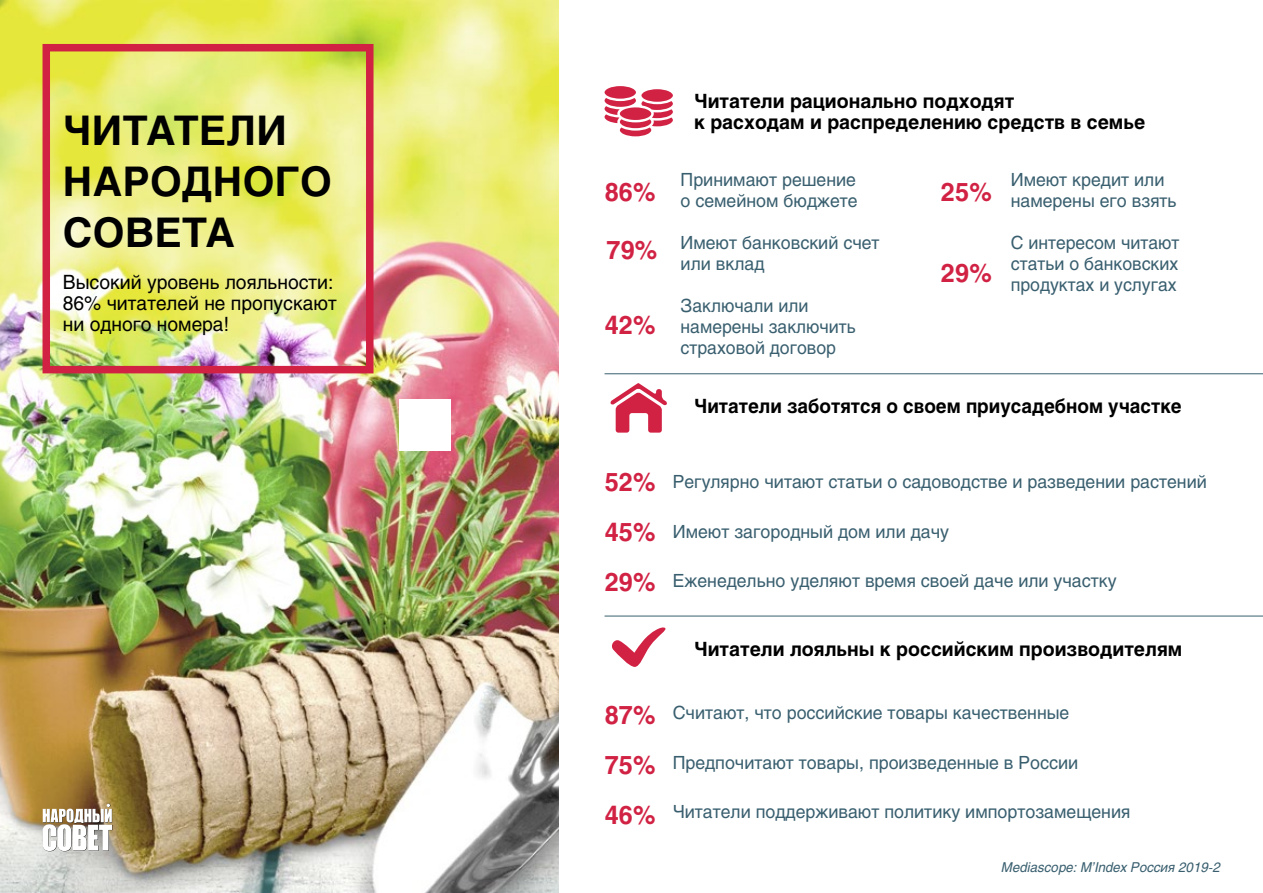
<style>
.page{position:relative;width:1263px;height:893px;background:#fff}
.page>*{position:absolute;margin:0;border:0;box-sizing:border-box;transform-origin:0 0}
.t1{font:700 40.5px/51px "Helios";letter-spacing:.01em;color:#000}
.t2{font:700 25.5px "Helios";letter-spacing:.01em;color:#d12244}
.t3{font:700 19.5px/21px "Helios";color:#000}
.t4{font:19.5px/21px "Helios";color:#000}
.t5{font:700 19.5px "Helios";color:#000;scale:.96 1}
.t6{font:18px/21px "Helios";color:#395f6f}
.t7{font:italic 13.5px "Helios";color:#395f6f}
</style>
<div class="page">
<svg style="left:604px;top:86px;width:69px;height:50px"></svg>
<svg style="left:610px;top:383px;width:57px;height:50px"></svg>
<svg style="left:612px;top:627px;width:54px;height:40px"></svg>
<img style="left:0;top:0;width:559px;height:893px">
<div style="left:43px;top:44px;width:330px;height:329px;border:8px solid #d12244"></div>
<div style="left:399px;top:399px;width:52px;height:51px;background:#fff"></div>
<hr style="left:604px;top:373px;width:659px;height:1px;background:#395f6f">
<hr style="left:604px;top:616px;width:659px;height:1px;background:#395f6f">
<svg style="left:43px;top:804px;width:69px;height:47px"></svg>
<h1 class="t1" style="left:63px;top:105px;width:270px">ЧИТАТЕЛИ<br>НАРОДНОГО<br>СОВЕТА</h1>
<p class="t4" style="left:63px;top:271px;width:275px">Высокий уровень лояльности:<br>86% читателей не пропускают ни одного номера!</p>
<h2 class="t2" style="left:605px;top:175px;width:53px">86%</h2>
<h2 class="t2" style="left:606px;top:234px;width:53px">79%</h2>
<h2 class="t2" style="left:605px;top:309px;width:53px">42%</h2>
<p class="t3" style="left:694px;top:90px;width:453px">Читатели рационально подходят<br>к расходам и распределению средств в семье</p>
<p class="t6" style="left:681px;top:168px;width:179px">Принимают решение о семейном бюджете</p>
<p class="t6" style="left:681px;top:231px;width:201px">Имеют банковский счет или вклад</p>
<p class="t6" style="left:681px;top:294px;width:177px">Заключали или намерены заключить страховой договор</p>
<h2 class="t2" style="left:941px;top:175px;width:53px">25%</h2>
<h2 class="t2" style="left:941px;top:256px;width:53px">29%</h2>
<p class="t6" style="left:1011px;top:168px;width:167px">Имеют кредит или намерены его взять</p>
<p class="t6" style="left:1011px;top:232px;width:170px;text-align:justify">C интересом читают статьи о банковских продуктах и услугах</p>
<p class="t5" style="left:694px;top:393px;width:509px">Читатели заботятся о своем приусадебном участке</p>
<h2 class="t2" style="left:605px;top:466px;width:53px">52%</h2>
<h2 class="t2" style="left:605px;top:515px;width:53px">45%</h2>
<h2 class="t2" style="left:605px;top:565px;width:53px">29%</h2>
<p class="t6" style="left:673px;top:471px;width:535px">Регулярно читают статьи о садоводстве и разведении растений</p>
<p class="t6" style="left:673px;top:520px;width:278px">Имеют загородный дом или дачу</p>
<p class="t6" style="left:673px;top:570px;width:445px">Еженедельно уделяют время своей даче или участку</p>
<h2 class="t2" style="left:605px;top:699px;width:53px">87%</h2>
<h2 class="t2" style="left:605px;top:748px;width:53px">75%</h2>
<h2 class="t2" style="left:605px;top:798px;width:53px">46%</h2>
<p class="t3" style="left:694px;top:638px;width:490px">Читатели лояльны к российским производителям</p>
<p class="t6" style="left:673px;top:702px;width:398px">Считают, что российские товары качественные</p>
<p class="t6" style="left:673px;top:751px;width:407px">Предпочитают товары, произведенные в России</p>
<p class="t6" style="left:673px;top:801px;width:459px">Читатели поддерживают политику импортозамещения</p>
<p class="t7" style="left:1002px;top:858px;width:220px">Mediascope: M’Index Россия 2019-2</p>
</div>
